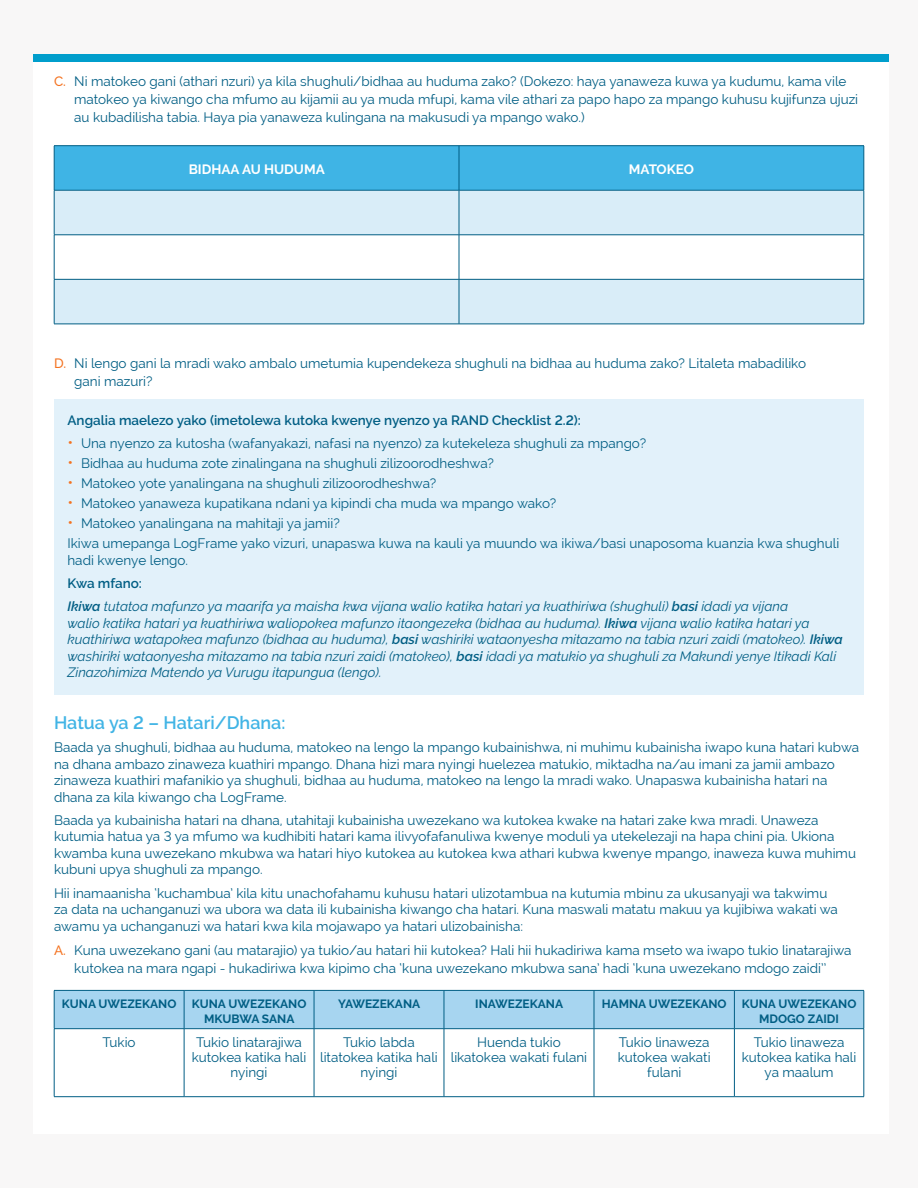
<style>
.page{position:relative;width:918px;height:1188px;background:#f8f7f7}
.page>*{position:absolute;margin:0;border:0;box-sizing:border-box;transform-origin:0 0}
.P1{font:600 18px "Raleway";color:#41b4e5}
.Body{font:13.5px/16.5px "Raleway";color:#015e84}
.Body-2{font:italic 13.5px/16.5px "Raleway";color:#015e84}
.CallOut{font:13.5px/15px "Raleway";color:#015e84;text-align:center}
.Body-3{font:600 13.5px "Raleway";color:#015e84}
.TableH1{font:700 13.5px "Raleway";color:#fff}
.TableH1-2{font:700 12px/15px "Raleway";color:#015e84;text-align:center}
.s1{font-weight:500;color:#f47321}
.s2{font-size:16.5px;color:#f47321}
.s3{font-weight:600}
</style>
<div class="page">
<div style="left:33px;top:54px;width:856px;height:1080px;background:#fff"></div>
<div style="left:33px;top:54px;width:856px;height:8px;background:#009ecc"></div>
<div style="left:55px;top:146px;width:809px;height:44px;background:#3fb4e5"></div>
<svg style="left:55px;top:191px;width:809px;height:133px;fill:#d9edf8"></svg>
<hr style="left:54px;top:145px;width:405px;height:1px;background:#015e84">
<hr style="left:54px;top:146px;width:1px;height:44px;background:#015e84">
<hr style="left:459px;top:145px;width:405px;height:1px;background:#015e84">
<hr style="left:459px;top:146px;width:1px;height:44px;background:#015e84">
<hr style="left:864px;top:146px;width:1px;height:44px;background:#015e84">
<hr style="left:54px;top:190px;width:405px;height:1px;background:#015e84">
<hr style="left:54px;top:190px;width:1px;height:45px;background:#015e84">
<hr style="left:459px;top:190px;width:405px;height:1px;background:#015e84">
<hr style="left:459px;top:190px;width:1px;height:45px;background:#015e84">
<hr style="left:864px;top:190px;width:1px;height:45px;background:#015e84">
<hr style="left:54px;top:235px;width:405px;height:1px;background:#015e84">
<hr style="left:54px;top:235px;width:1px;height:44px;background:#015e84">
<hr style="left:459px;top:235px;width:405px;height:1px;background:#015e84">
<hr style="left:459px;top:235px;width:1px;height:44px;background:#015e84">
<hr style="left:864px;top:235px;width:1px;height:44px;background:#015e84">
<hr style="left:54px;top:279px;width:405px;height:1px;background:#015e84">
<hr style="left:54px;top:280px;width:1px;height:44px;background:#015e84">
<hr style="left:459px;top:279px;width:405px;height:1px;background:#015e84">
<hr style="left:459px;top:280px;width:1px;height:44px;background:#015e84">
<hr style="left:864px;top:280px;width:1px;height:44px;background:#015e84">
<hr style="left:54px;top:324px;width:405px;height:1px;background:#015e84">
<hr style="left:459px;top:324px;width:405px;height:1px;background:#015e84">
<div style="left:54px;top:399px;width:810px;height:296px;background:#e2f1fa"></div>
<div style="left:55px;top:991px;width:809px;height:37px;background:#a7d5f0"></div>
<hr style="left:54px;top:990px;width:130px;height:1px;background:#015e84">
<hr style="left:54px;top:991px;width:1px;height:37px;background:#015e84">
<hr style="left:184px;top:990px;width:130px;height:1px;background:#015e84">
<hr style="left:184px;top:991px;width:1px;height:37px;background:#015e84">
<hr style="left:314px;top:990px;width:130px;height:1px;background:#015e84">
<hr style="left:314px;top:991px;width:1px;height:37px;background:#015e84">
<hr style="left:444px;top:990px;width:150px;height:1px;background:#015e84">
<hr style="left:444px;top:991px;width:1px;height:37px;background:#015e84">
<hr style="left:594px;top:990px;width:140px;height:1px;background:#015e84">
<hr style="left:594px;top:991px;width:1px;height:37px;background:#015e84">
<hr style="left:734px;top:990px;width:130px;height:1px;background:#015e84">
<hr style="left:734px;top:991px;width:1px;height:37px;background:#015e84">
<hr style="left:864px;top:991px;width:1px;height:37px;background:#015e84">
<hr style="left:54px;top:1028px;width:130px;height:1px;background:#015e84">
<hr style="left:54px;top:1029px;width:1px;height:68px;background:#015e84">
<hr style="left:184px;top:1028px;width:130px;height:1px;background:#015e84">
<hr style="left:184px;top:1029px;width:1px;height:68px;background:#015e84">
<hr style="left:314px;top:1028px;width:130px;height:1px;background:#015e84">
<hr style="left:314px;top:1029px;width:1px;height:68px;background:#015e84">
<hr style="left:444px;top:1028px;width:150px;height:1px;background:#015e84">
<hr style="left:444px;top:1029px;width:1px;height:68px;background:#015e84">
<hr style="left:594px;top:1028px;width:140px;height:1px;background:#015e84">
<hr style="left:594px;top:1029px;width:1px;height:68px;background:#015e84">
<hr style="left:734px;top:1028px;width:130px;height:1px;background:#015e84">
<hr style="left:734px;top:1029px;width:1px;height:68px;background:#015e84">
<hr style="left:864px;top:1029px;width:1px;height:68px;background:#015e84">
<hr style="left:54px;top:1096px;width:130px;height:1px;background:#015e84">
<hr style="left:184px;top:1096px;width:130px;height:1px;background:#015e84">
<hr style="left:314px;top:1096px;width:130px;height:1px;background:#015e84">
<hr style="left:444px;top:1096px;width:150px;height:1px;background:#015e84">
<hr style="left:594px;top:1096px;width:140px;height:1px;background:#015e84">
<hr style="left:734px;top:1096px;width:130px;height:1px;background:#015e84">
<p class="Body" style="left:74px;top:72px;width:785px;line-height:18px;text-indent:-20px"><span class="s1">C.</span> Ni matokeo gani (athari nzuri) ya kila shughuli/bidhaa au huduma zako? (Dokezo: haya yanaweza kuwa ya kudumu, kama vile matokeo ya kiwango cha mfumo au kijamii au ya muda mfupi, kama vile athari za papo hapo za mpango kuhusu kujifunza ujuzi au kubadilisha tabia. Haya pia yanaweza kulingana na makusudi ya mpango wako.)</p>
<p class="TableH1" style="left:189px;top:162px;width:138px">BIDHAA AU HUDUMA</p>
<p class="TableH1" style="left:629px;top:162px;width:67px">MATOKEO</p>
<p class="Body" style="left:74px;top:354px;width:733px;line-height:18px;text-indent:-20px"><span class="s1">D.</span> Ni lengo gani la mradi wako ambalo umetumia kupendekeza shughuli na bidhaa au huduma zako? Litaleta mabadiliko gani mazuri?</p>
<p class="Body-3" style="left:68px;top:413px;width:515px">Angalia maelezo yako (imetolewa kutoka kwenye nyenzo ya RAND Checklist 2.2):</p>
<p class="Body" style="left:68px;top:435px;width:580px"><span class="s2">•</span> Una nyenzo za kutosha (wafanyakazi, nafasi na nyenzo) za kutekeleza shughuli za mpango?</p>
<p class="Body" style="left:68px;top:455px;width:428px"><span class="s2">•</span> Bidhaa au huduma zote zinalingana na shughuli zilizoorodheshwa?</p>
<p class="Body" style="left:68px;top:475px;width:370px"><span class="s2">•</span> Matokeo yote yanalingana na shughuli zilizoorodheshwa?</p>
<p class="Body" style="left:68px;top:495px;width:490px"><span class="s2">•</span> Matokeo yanaweza kupatikana ndani ya kipindi cha muda wa mpango wako?</p>
<p class="Body" style="left:68px;top:515px;width:274px"><span class="s2">•</span> Matokeo yanalingana na mahitaji ya jamii?</p>
<p class="Body" style="left:68px;top:535px;width:773px">Ikiwa umepanga LogFrame yako vizuri, unapaswa kuwa na kauli ya muundo wa ikiwa/basi unaposoma kuanzia kwa shughuli hadi kwenye lengo.</p>
<p class="Body-3" style="left:68px;top:576px;width:76px">Kwa mfano:</p>
<p class="Body-2" style="left:68px;top:598px;width:777px"><span class="s3">Ikiwa</span> tutatoa mafunzo ya maarifa ya maisha kwa vijana walio katika hatari ya kuathiriwa (shughuli) <span class="s3">basi</span> idadi ya vijana<br>walio katika hatari ya kuathiriwa waliopokea mafunzo itaongezeka (bidhaa au huduma). <span class="s3">Ikiwa</span> vijana walio katika hatari ya kuathiriwa watapokea mafunzo (bidhaa au huduma), <span class="s3">basi</span> washiriki wataonyesha mitazamo na tabia nzuri zaidi (matokeo). <span class="s3">Ikiwa </span>washiriki wataonyesha mitazamo na tabia nzuri zaidi (matokeo), <span class="s3">basi</span> idadi ya matukio ya shughuli za Makundi yenye Itikadi Kali Zinazohimiza Matendo ya Vurugu itapungua (lengo).</p>
<p class="P1" style="left:54px;top:712px;width:233px">Hatua ya 2 – Hatari/Dhana:</p>
<p class="Body" style="left:54px;top:739px;width:807px">Baada ya shughuli, bidhaa au huduma, matokeo na lengo la mpango kubainishwa, ni muhimu kubainisha iwapo kuna hatari kubwa na dhana ambazo zinaweza kuathiri mpango. Dhana hizi mara nyingi huelezea matukio, miktadha na/au imani za jamii ambazo zinaweza kuathiri mafanikio ya shughuli, bidhaa au huduma, matokeo na lengo la mradi wako. Unapaswa kubainisha hatari na dhana za kila kiwango cha LogFrame.</p>
<p class="Body" style="left:54px;top:812px;width:804px">Baada ya kubainisha hatari na dhana, utahitaji kubainisha uwezekano wa kutokea kwake na hatari zake kwa mradi. Unaweza kutumia hatua ya 3 ya mfumo wa kudhibiti hatari kama ilivyofafanuliwa kwenye moduli ya utekelezaji na hapa chini pia. Ukiona kwamba kuna uwezekano mkubwa wa hatari hiyo kutokea au kutokea kwa athari kubwa kwenye mpango, inaweza kuwa muhimu kubuni upya shughuli za mpango.</p>
<p class="Body" style="left:54px;top:885px;width:785px">Hii inamaanisha ‘kuchambua’ kila kitu unachofahamu kuhusu hatari ulizotambua na kutumia mbinu za ukusanyaji wa takwimu za data na uchanganuzi wa ubora wa data ili kubainisha kiwango cha hatari. Kuna maswali matatu makuu ya kujibiwa wakati wa awamu ya uchanganuzi wa hatari kwa kila mojawapo ya hatari ulizobainisha:</p>
<p class="Body" style="left:54px;top:942px;width:799px;line-height:18px;text-align:center"><span class="s1">A.</span> Kuna uwezekano gani (au matarajio) ya tukio/au hatari hii kutokea? Hali hii hukadiriwa kama mseto wa iwapo tukio linatarajiwa kutokea na mara ngapi - hukadiriwa kwa kipimo cha ‘kuna uwezekano mkubwa sana’ hadi ‘kuna uwezekano mdogo zaidi’’</p>
<p class="TableH1-2" style="left:62px;top:996px;width:116px">KUNA UWEZEKANO</p>
<p class="TableH1-2" style="left:192px;top:996px;width:116px">KUNA UWEZEKANO<br>MKUBWA SANA</p>
<p class="TableH1-2" style="left:338px;top:996px;width:84px">YAWEZEKANA</p>
<p class="TableH1-2" style="left:475px;top:996px;width:89px">INAWEZEKANA</p>
<p class="TableH1-2" style="left:602px;top:996px;width:127px">HAMNA UWEZEKANO</p>
<p class="TableH1-2" style="left:742px;top:996px;width:116px">KUNA UWEZEKANO<br>MDOGO ZAIDI</p>
<p class="CallOut" style="left:103px;top:1035px;width:35px">Tukio</p>
<p class="CallOut" style="left:192px;top:1035px;width:116px">Tukio linatarajiwa kutokea katika hali nyingi</p>
<p class="CallOut" style="left:320px;top:1035px;width:119px">Tukio labda litatokea katika hali nyingi</p>
<p class="CallOut" style="left:451px;top:1035px;width:138px">Huenda tukio likatokea wakati fulani</p>
<p class="CallOut" style="left:618px;top:1035px;width:94px">Tukio linaweza kutokea wakati fulani</p>
<p class="CallOut" style="left:742px;top:1035px;width:116px">Tukio linaweza kutokea katika hali ya maalum</p>
</div>
